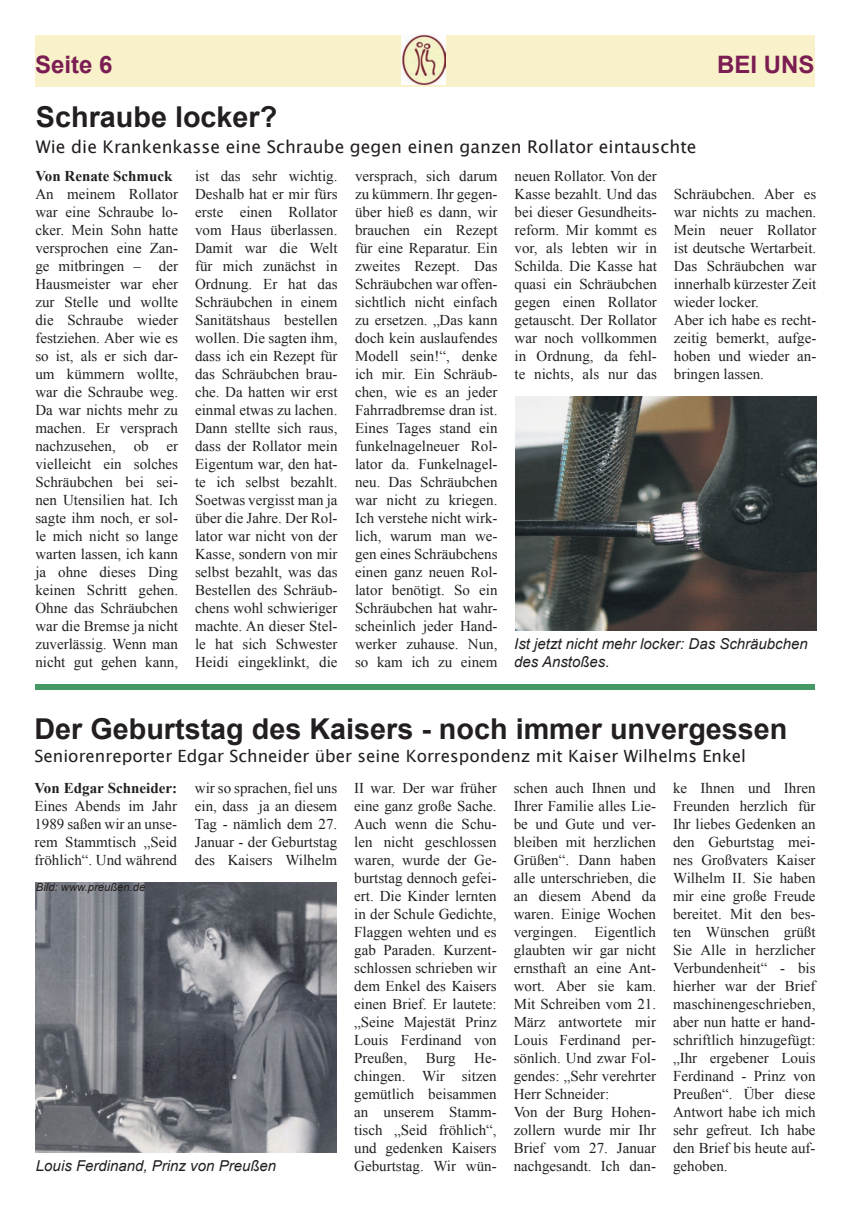
<style>
.page{position:relative;width:851px;height:1205px;background:#fff}
.page>*{position:absolute;margin:0;border:0;box-sizing:border-box;transform-origin:0 0}
.Standardüberschrift{font:700 28.75px "Arial";color:#231f20}
.t1{font:700 24px "Arial";color:#7b1c52}
.Standartuntertitel{font:17.5px "Lucida Sans Unicode";color:#231f20}
.Standartuntertitel-2{font:16.88px "Lucida Sans Unicode";color:#231f20}
.Haupttext{font:15px/18px "Times New Roman";color:#231f20;text-align:justify}
.Bildunterschrift{font:italic 15px/18px "Arial";color:#231f20}
.Haupttext-2{font:700 15px "Times New Roman";color:#231f20}
.Bildunterschrift-2{font:italic 11.25px "Arial";color:#231f20}
.s1{font-weight:700}
</style>
<div class="page">
<div style="left:35px;top:35px;width:779px;height:52px;background:#f8f1ca"></div>
<img style="left:402px;top:35px;width:43px;height:50px">
<img style="left:515px;top:396px;width:301px;height:234px">
<div style="left:35px;top:684px;width:779px;height:6px;background:#459965"></div>
<img style="left:36px;top:882px;width:301px;height:270px">
<p class="t1" style="left:35px;top:48px;width:79px">Seite 6</p>
<p class="t1" style="left:717px;top:48px;width:99px">BEI UNS</p>
<p class="Standardüberschrift" style="left:36px;top:97px;width:243px">Schraube locker?</p>
<p class="Standartuntertitel" style="left:36px;top:133px;width:662px">Wie die Krankenkasse eine Schraube gegen einen ganzen Rollator eintauschte</p>
<p class="Haupttext-2" style="left:35px;top:165px;width:138px">Von Renate Schmuck</p>
<p class="Haupttext" style="left:35px;top:184px;width:144px">An meinem Rollator war eine Schraube lo&shy;cker. Mein Sohn hatte versprochen eine Zan&shy;ge mitbringen – der Hausmeister war eher zur Stelle und wollte die Schraube wieder festziehen. Aber wie es so ist, als er sich dar&shy;um kümmern wollte, war die Schraube weg.<br>Da war nichts mehr zu machen. Er versprach nachzusehen, ob er vielleicht ein solches Schräubchen bei sei&shy;nen Utensilien hat. Ich sagte ihm noch, er sol&shy;le mich nicht so lange warten lassen, ich kann ja ohne dieses Ding keinen Schritt gehen.<br>Ohne das Schräubchen war die Bremse ja nicht zuverlässig. Wenn man nicht gut gehen kann,</p>
<p class="Haupttext" style="left:195px;top:166px;width:144px">ist das sehr wichtig.<br>Deshalb hat er mir fürs erste einen Rollator vom Haus überlassen.<br>Damit war die Welt für mich zunächst in Ordnung. Er hat das Schräubchen in einem Sanitätshaus bestellen wollen. Die sagten ihm, dass ich ein Rezept für das Schräubchen brau&shy;che. Da hatten wir erst einmal etwas zu lachen.<br>Dann stellte sich raus, dass der Rollator mein Eigentum war, den hat&shy;te ich selbst bezahlt.<br>Soetwas vergisst man ja über die Jahre. Der Rol&shy;lator war nicht von der Kasse, sondern von mir selbst bezahlt, was das Bestellen des Schräub&shy;chens wohl schwieriger machte. An dieser Stel&shy;le hat sich Schwester Heidi eingeklinkt, die</p>
<p class="Haupttext" style="left:355px;top:166px;width:144px">versprach, sich darum zu kümmern. Ihr gegen&shy;über hieß es dann, wir brauchen ein Rezept für eine Reparatur. Ein zweites Rezept. Das Schräubchen war offen&shy;sichtlich nicht einfach zu ersetzen. „Das kann doch kein auslaufendes Modell sein!“, denke ich mir. Ein Schräub&shy;chen, wie es an jeder Fahrradbremse dran ist.<br>Eines Tages stand ein funkelnagelneuer Rol&shy;lator da. Funkelnagel&shy;neu. Das Schräubchen war nicht zu kriegen.<br>Ich verstehe nicht wirk&shy;lich, warum man we&shy;gen eines Schräubchens einen ganz neuen Rol&shy;lator benötigt. So ein Schräubchen hat wahr&shy;scheinlich jeder Hand&shy;werker zuhause. Nun, so kam ich zu einem</p>
<p class="Haupttext" style="left:514px;top:166px;width:144px">neuen Rollator. Von der Kasse bezahlt. Und das bei dieser Gesundheits&shy;reform. Mir kommt es vor, als lebten wir in Schilda. Die Kasse hat quasi ein Schräubchen gegen einen Rollator getauscht. Der Rollator war noch vollkommen in Ordnung, da fehl&shy;te nichts, als nur das</p>
<p class="Haupttext" style="left:674px;top:184px;width:144px">Schräubchen. Aber es war nichts zu machen.<br>Mein neuer Rollator ist deutsche Wertarbeit.<br>Das Schräubchen war innerhalb kürzester Zeit wieder locker.</p>
<p class="Haupttext" style="left:674px;top:310px;width:144px">Aber ich habe es recht&shy;zeitig bemerkt, aufge&shy;hoben und wieder an&shy;bringen lassen.</p>
<p class="Bildunterschrift" style="left:514px;top:634px;width:295px">Ist jetzt nicht mehr locker: Das Schräubchen des Anstoßes.</p>
<p class="Standardüberschrift" style="left:34px;top:709px;width:754px">Der Geburtstag des Kaisers - noch immer unvergessen</p>
<p class="Standartuntertitel-2" style="left:34px;top:742px;width:713px">Seniorenreporter Edgar Schneider über seine Korrespondenz mit Kaiser Wilhelms Enkel</p>
<p class="Haupttext" style="left:34px;top:778px;width:144px"><span class="s1">Von Edgar Schneider:<br></span>Eines Abends im Jahr 1989 saßen wir an unse&shy;rem Stammtisch „Seid fröhlich“. Und während</p>
<p class="Haupttext" style="left:195px;top:778px;width:144px">wir so sprachen, fiel uns ein, dass ja an diesem Tag - nämlich dem 27.<br>Januar - der Geburtstag des Kaisers Wilhelm</p>
<p class="Haupttext" style="left:354px;top:778px;width:144px">II war. Der war früher eine ganz große Sache.<br>Auch wenn die Schu&shy;len nicht geschlossen waren, wurde der Ge&shy;burtstag dennoch gefei&shy;ert. Die Kinder lernten in der Schule Gedichte, Flaggen wehten und es gab Paraden. Kurzent&shy;schlossen schrieben wir dem Enkel des Kaisers einen Brief. Er lautete: „Seine Majestät Prinz Louis Ferdinand von Preußen, Burg He&shy;chingen. Wir sitzen gemütlich beisammen an unserem Stamm&shy;tisch „Seid fröhlich“, und gedenken Kaisers Geburtstag. Wir wün-</p>
<p class="Haupttext" style="left:513px;top:778px;width:144px">schen auch Ihnen und Ihrer Familie alles Lie&shy;be und Gute und ver&shy;bleiben mit herzlichen Grüßen“. Dann haben alle unterschrieben, die an diesem Abend da waren. Einige Wochen vergingen. Eigentlich glaubten wir gar nicht ernsthaft an eine Ant&shy;wort. Aber sie kam.<br>Mit Schreiben vom 21.<br>März antwortete mir Louis Ferdinand per&shy;sönlich. Und zwar Fol&shy;gendes: „Sehr verehrter Herr Schneider:</p>
<p class="Haupttext" style="left:673px;top:778px;width:144px">ke Ihnen und Ihren Freunden herzlich für Ihr liebes Gedenken an den Geburtstag mei&shy;nes Großvaters Kaiser Wilhelm II. Sie haben mir eine große Freude bereitet. Mit den bes&shy;ten Wünschen grüßt Sie Alle in herzlicher Verbundenheit“ - bis hierher war der Brief maschinengeschrieben, aber nun hatte er hand&shy;schriftlich hinzugefügt: „Ihr ergebener Louis Ferdinand - Prinz von Preußen“. Über diese Antwort habe ich mich sehr gefreut. Ich habe den Brief bis heute auf-</p>
<p class="Bildunterschrift-2" style="left:36px;top:879px;width:111px">Bild: www.preußen.de</p>
<p class="Haupttext" style="left:513px;top:1102px;width:144px">Von der Burg Hohen&shy;zollern wurde mir Ihr Brief vom 27. Januar nachgesandt. Ich dan-</p>
<p class="Bildunterschrift" style="left:36px;top:1156px;width:242px">Louis Ferdinand, Prinz von Preußen</p>
<p class="Haupttext" style="left:673px;top:1156px;width:56px">gehoben.</p>
</div>
